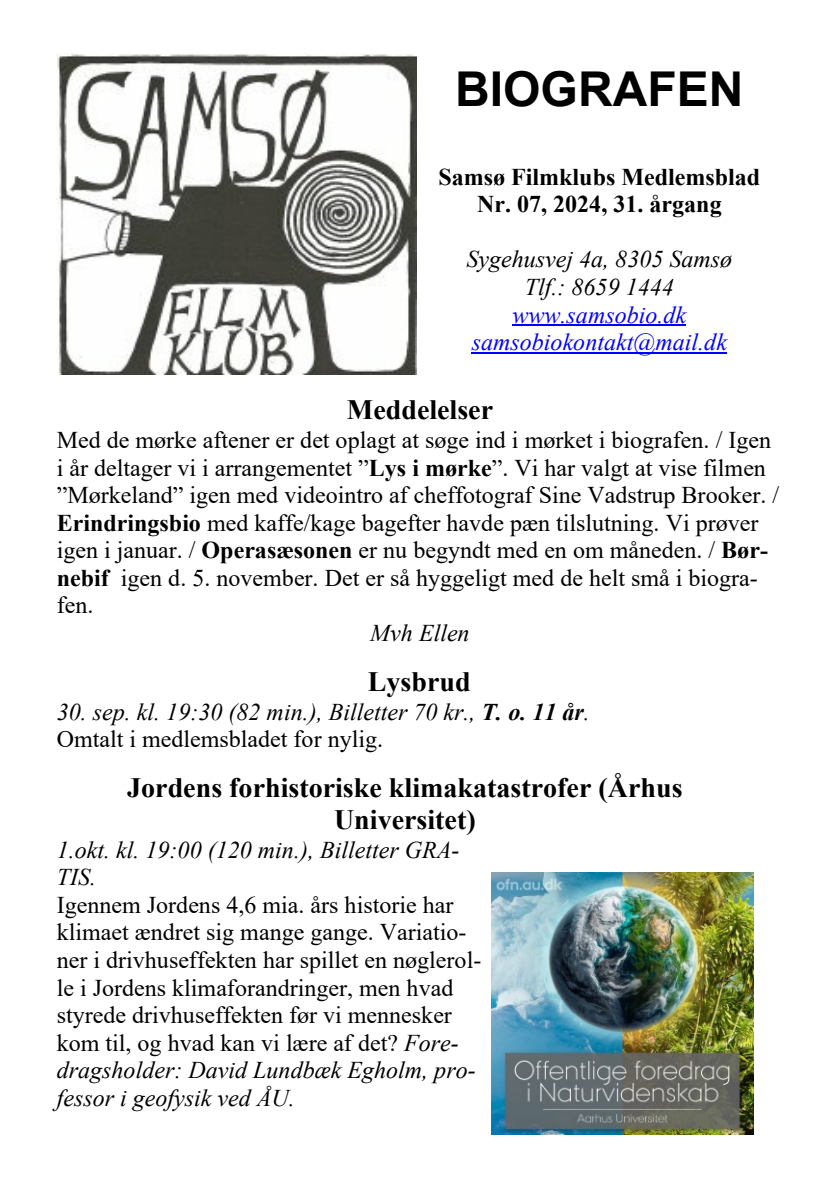
<style>
.page{position:relative;width:840px;height:1191px;background:#fff}
.page>*{position:absolute;margin:0;border:0;box-sizing:border-box;transform-origin:0 0}
.t1{font:700 48px "Arial";color:#000}
.t2{font:700 28px/32.2px "Times New Roman";color:#000;text-align:center}
.t3{font:24px/27.6px "Times New Roman";color:#000}
.t4{font:italic 24px/27.6px "Times New Roman";color:#000}
.t5{font:700 24px/27.6px "Times New Roman";color:#000;text-align:center}
.t6{font:italic 24px/27.6px "Times New Roman";color:#00f;text-align:center}
.s1{font-weight:700}
.s2{font-style:normal}
.s3{font-style:italic}
</style>
<div class="page">
<img style="left:57px;top:53px;width:359px;height:322px">
<hr style="left:512px;top:325px;width:173px;height:1px;background:#00f">
<hr style="left:471px;top:352px;width:255px;height:1px;background:#00f">
<img style="left:491px;top:872px;width:261px;height:262px">
<h1 class="t1" style="left:455px;top:71px;width:290px">BIOGRAFEN</h1>
<p class="t5" style="left:438px;top:165px;width:323px">Samsø Filmklubs Medlemsblad<br>Nr. 07, 2024, 31. årgang</p>
<p class="t4" style="left:466px;top:248px;width:267px;text-align:center">Sygehusvej 4a, 8305 Samsø<br>Tlf.: 8659 1444</p>
<p class="t6" style="left:471px;top:303px;width:256px">www.samsobio.dk samsobiokontakt@mail.dk</p>
<p class="t2" style="left:346px;top:397px;width:148px">Meddelelser</p>
<p class="t3" style="left:57px;top:428px;width:723px">Med de mørke aftener er det oplagt at søge ind i mørket i biografen. / Igen i år deltager vi i arrangementet ”<span class="s1">Lys i mørke</span>”. Vi har valgt at vise filmen ”Mørkeland” igen med videointro af cheffotograf Sine Vadstrup Brooker. / <span class="s1">Erindringsbio</span> med kaffe/kage bagefter havde pæn tilslutning. Vi prøver igen i januar. / <span class="s1">Operasæsonen</span> er nu begyndt med en om måneden. / <span class="s1">Bør&shy;nebif</span> igen d. 5. november. Det er så hyggeligt med de helt små i biogra&shy;fen.</p>
<p class="t4" style="left:370px;top:621px;width:101px">Mvh Ellen</p>
<p class="t2" style="left:367px;top:668px;width:104px">Lysbrud</p>
<p class="t4" style="left:57px;top:700px;width:534px">30. sep. kl. 19:30 (82 min.), Billetter 70 kr., <span class="s1">T. o. 11 år</span>.<br><span class="s2">Omtalt i medlemsbladet for nylig.</span></p>
<p class="t2" style="left:127px;top:774px;width:556px">Jordens forhistoriske klimakatastrofer (Århus<br>Universitet)</p>
<p class="t4" style="left:57px;top:838px;width:404px">1.okt. kl. 19:00 (120 min.), Billetter GRA-<br>TIS.</p>
<p class="t3" style="left:57px;top:893px;width:426px">Igennem Jordens 4,6 mia. års historie har klimaet ændret sig mange gange. Variatio&shy;ner i drivhuseffekten har spillet en nøglerol&shy;le i Jordens klimaforandringer, men hvad styrede drivhuseffekten før vi mennesker kom til, og hvad kan vi lære af det? <span class="s3">Fore&shy;dragsholder: David Lundbæk Egholm, pro&shy;fessor i geofysik ved ÅU.</span></p>
</div>
